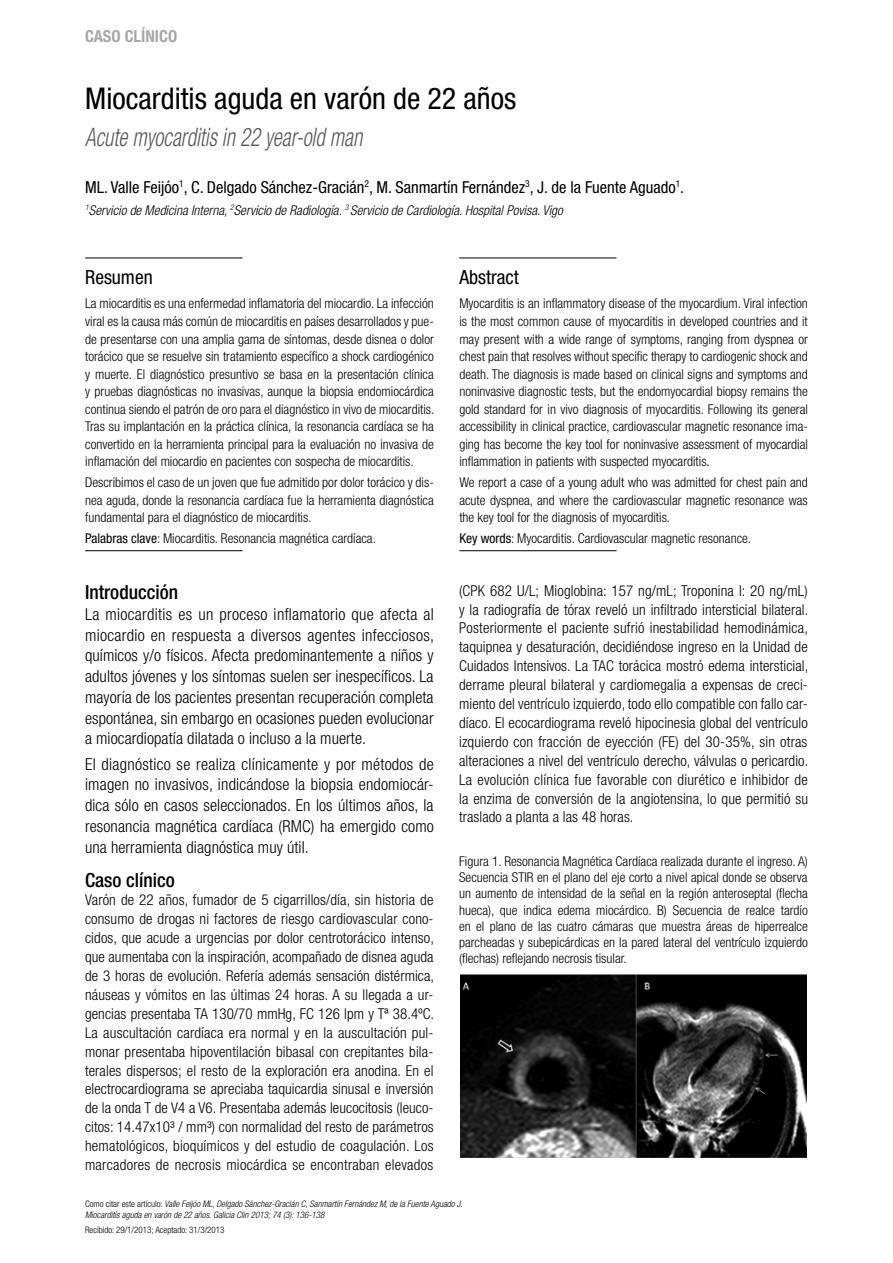
<style>
.page{position:relative;width:893px;height:1263px;background:#fff}
.page>*{position:absolute;margin:0;border:0;box-sizing:border-box;transform-origin:0 0}
.TITULO_ESP{font:condensed 30px "Helvetica Neue";color:#000}
.TITULO_ING{font:italic 300 condensed 25.5px "Helvetica Neue";color:#58585a;scale:.82 1}
.EPIGRAFE{font:500 condensed 19.5px "Helvetica Neue";color:#000}
.RESUMEN_TITULO{font:condensed 19.5px "Helvetica Neue";color:#000}
.TEXTO_NORMAL{font:300 condensed 16.5px/20.9px "Helvetica Neue";letter-spacing:.005em;color:#000;text-align:justify}
.AUTORES{font:condensed 16.5px "Helvetica Neue";color:#000}
.t1{font:700 condensed 16.5px "Helvetica Neue";color:#a6a7a8}
.TEXTO_NORMAL-2{font:300 condensed 15px/18.9px "Helvetica Neue";letter-spacing:.015em;color:#000;text-align:justify}
.RESUMEN-ABSTRACT{font:300 condensed 13.5px/17.5px "Helvetica Neue";color:#000;text-align:justify}
.TABLAS{font:300 condensed 13.5px/16.2px "Helvetica Neue";color:#000;text-align:justify}
.CENTRO_TRABAJO{font:italic 300 condensed 13.5px "Helvetica Neue";color:#000}
.t2{font:italic 300 condensed 9px/10.8px "Helvetica Neue";color:#000}
.t3{font:300 condensed 9px "Helvetica Neue";color:#000}
.s1{font-weight:400}
.s2{font-style:normal}
</style>
<div class="page">
<hr style="left:85px;top:258px;width:157px;height:1px;background:#000">
<hr style="left:85px;top:550px;width:157px;height:1px;background:#000">
<hr style="left:459px;top:258px;width:158px;height:1px;background:#000">
<hr style="left:459px;top:550px;width:158px;height:1px;background:#000">
<img style="left:460px;top:974px;width:346px;height:183px">
<p class="t1" style="left:85px;top:26px;width:93px">CASO CLÍNICO</p>
<p class="TITULO_ESP" style="left:85px;top:81px;width:433px">Miocarditis aguda en varón de 22 años</p>
<p class="TITULO_ING" style="left:85px;top:122px;width:339px">Acute myocarditis in 22 year-old man</p>
<p class="AUTORES" style="left:85px;top:177px;width:600px">ML. Valle Feijóo<sup>1</sup>, C. Delgado Sánchez-Gracián<sup>2</sup>, M. Sanmartín Fernández<sup>3</sup>, J. de la Fuente Aguado<sup>1</sup>.</p>
<p class="CENTRO_TRABAJO" style="left:85px;top:202px;width:479px"><sup>1</sup>Servicio de Medicina Interna, <sup>2</sup>Servicio de Radiología. <sup>3</sup> Servicio de Cardiología. Hospital Povisa. Vigo</p>
<p class="RESUMEN_TITULO" style="left:85px;top:265px;width:69px">Resumen</p>
<p class="RESUMEN-ABSTRACT" style="left:85px;top:295px;width:351px">La miocarditis es una enfermedad inflamatoria del miocardio. La infección viral es la causa más común de miocarditis en países desarrollados y pue&shy;de presentarse con una amplia gama de síntomas, desde disnea o dolor torácico que se resuelve sin tratamiento específico a shock cardiogénico y muerte. El diagnóstico presuntivo se basa en la presentación clínica y pruebas diagnósticas no invasivas, aunque la biopsia endomiocárdica continua siendo el patrón de oro para el diagnóstico in vivo de miocarditis.<br>Tras su implantación en la práctica clínica, la resonancia cardíaca se ha convertido en la herramienta principal para la evaluación no invasiva de inflamación del miocardio en pacientes con sospecha de miocarditis.</p>
<p class="RESUMEN-ABSTRACT" style="left:85px;top:473px;width:350px">Describimos el caso de un joven que fue admitido por dolor torácico y dis&shy;nea aguda, donde la resonancia cardíaca fue la herramienta diagnóstica fundamental para el diagnóstico de miocarditis.</p>
<p class="RESUMEN-ABSTRACT" style="left:85px;top:529px;width:292px"><span class="s1">Palabras clave</span>: Miocarditis. Resonancia magnética cardíaca.</p>
<p class="EPIGRAFE" style="left:85px;top:580px;width:95px">Introducción</p>
<p class="TEXTO_NORMAL" style="left:85px;top:603px;width:351px">La miocarditis es un proceso inflamatorio que afecta al miocardio en respuesta a diversos agentes infecciosos, químicos y/o físicos. Afecta predominantemente a niños y adultos jóvenes y los síntomas suelen ser inespecíficos. La mayoría de los pacientes presentan recuperación completa espontánea, sin embargo en ocasiones pueden evolucionar a miocardiopatía dilatada o incluso a la muerte.</p>
<p class="TEXTO_NORMAL" style="left:85px;top:753px;width:350px">El diagnóstico se realiza clínicamente y por métodos de imagen no invasivos, indicándose la biopsia endomiocár&shy;dica sólo en casos seleccionados. En los últimos años, la resonancia magnética cardíaca (RMC) ha emergido como una herramienta diagnóstica muy útil.</p>
<p class="EPIGRAFE" style="left:85px;top:868px;width:91px">Caso clínico</p>
<p class="TEXTO_NORMAL-2" style="left:85px;top:890px;width:351px">Varón de 22 años, fumador de 5 cigarrillos/día, sin historia de consumo de drogas ni factores de riesgo cardiovascular cono&shy;cidos, que acude a urgencias por dolor centrotorácico intenso, que aumentaba con la inspiración, acompañado de disnea aguda de 3 horas de evolución. Refería además sensación distérmica, náuseas y vómitos en las últimas 24 horas. A su llegada a ur&shy;gencias presentaba TA 130/70 mmHg, FC 126 lpm y Tª 38.4ºC.<br>La auscultación cardíaca era normal y en la auscultación pul&shy;monar presentaba hipoventilación bibasal con crepitantes bila&shy;terales dispersos; el resto de la exploración era anodina. En el electrocardiograma se apreciaba taquicardia sinusal e inversión de la onda T de V4 a V6. Presentaba además leucocitosis (leuco&shy;citos: 14.47x10³ / mm³) con normalidad del resto de parámetros hematológicos, bioquímicos y del estudio de coagulación. Los marcadores de necrosis miocárdica se encontraban elevados</p>
<p class="RESUMEN_TITULO" style="left:459px;top:265px;width:61px">Abstract</p>
<p class="RESUMEN-ABSTRACT" style="left:459px;top:295px;width:350px">Myocarditis is an inflammatory disease of the myocardium. Viral infection is the most common cause of myocarditis in developed countries and it may present with a wide range of symptoms, ranging from dyspnea or chest pain that resolves without specific therapy to cardiogenic shock and death. The diagnosis is made based on clinical signs and symptoms and noninvasive diagnostic tests, but the endomyocardial biopsy remains the gold standard for in vivo diagnosis of myocarditis. Following its general accessibility in clinical practice, cardiovascular magnetic resonance ima&shy;ging has become the key tool for noninvasive assessment of myocardial inflammation in patients with suspected myocarditis<span class="s1">.</span></p>
<p class="RESUMEN-ABSTRACT" style="left:459px;top:473px;width:350px">We report a case of a young adult who was admitted for chest pain and acute dyspnea, and where the cardiovascular magnetic resonance was the key tool for the diagnosis of myocarditis.</p>
<p class="RESUMEN-ABSTRACT" style="left:459px;top:529px;width:293px"><span class="s1">Key words</span>: Myocarditis. Cardiovascular magnetic resonance.</p>
<p class="TEXTO_NORMAL-2" style="left:459px;top:581px;width:351px">(CPK 682 U/L; Mioglobina: 157 ng/mL; Troponina I: 20 ng/mL) y la radiografía de tórax reveló un infiltrado intersticial bilateral.<br>Posteriormente el paciente sufrió inestabilidad hemodinámica, taquipnea y desaturación, decidiéndose ingreso en la Unidad de Cuidados Intensivos. La TAC torácica mostró edema intersticial, derrame pleural bilateral y cardiomegalia a expensas de creci&shy;miento del ventrículo izquierdo, todo ello compatible con fallo car&shy;díaco. El ecocardiograma reveló hipocinesia global del ventrículo izquierdo con fracción de eyección (FE) del 30-35%, sin otras alteraciones a nivel del ventrículo derecho, válvulas o pericardio.<br>La evolución clínica fue favorable con diurético e inhibidor de la enzima de conversión de la angiotensina, lo que permitió su traslado a planta a las 48 horas.</p>
<p class="TABLAS" style="left:459px;top:853px;width:350px">Figura 1. Resonancia Magnética Cardíaca realizada durante el ingreso. A)<br>Secuencia STIR en el plano del eje corto a nivel apical donde se observa un aumento de intensidad de la señal en la región anteroseptal (flecha hueca), que indica edema miocárdico. B) Secuencia de realce tardío en el plano de las cuatro cámaras que muestra áreas de hiperrealce parcheadas y subepicárdicas en la pared lateral del ventrículo izquierdo (flechas) reflejando necrosis tisular.</p>
<p class="t2" style="left:85px;top:1199px;width:379px"><span class="s2">Como citar este artículo:</span> Valle Feijóo ML, Delgado Sánchez-Gracián C, Sanmartín Fernández M, de la Fuente Aguado J.<br>Miocarditis aguda en varón de 22 años. Galicia Clin 2013; 74 (3): 136-138</p>
<p class="t3" style="left:85px;top:1225px;width:141px">Recibido: 29/1/2013; Aceptado: 31/3/2013</p>
</div>
